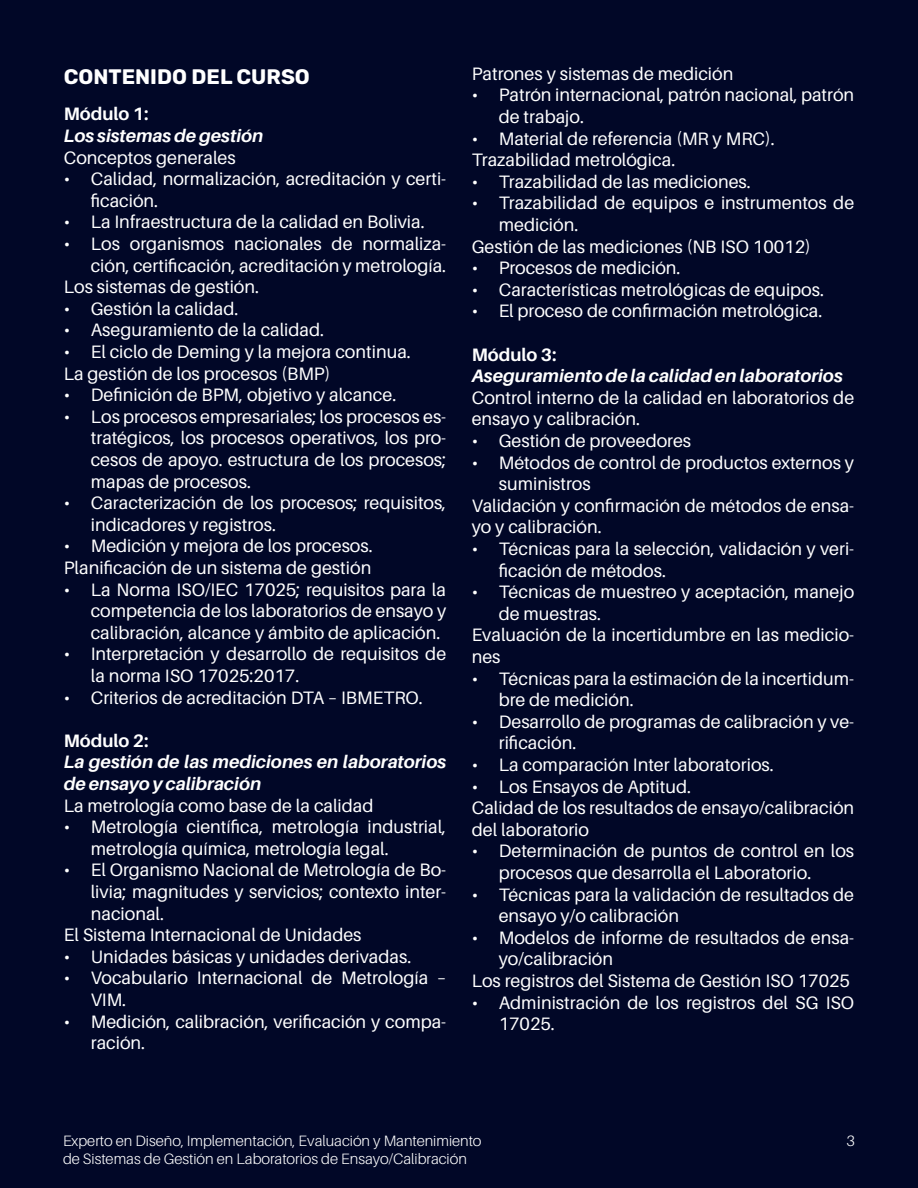
<style>
.page{position:relative;width:918px;height:1188px;background:#fff}
.page>*{position:absolute;margin:0;border:0;box-sizing:border-box;transform-origin:0 0}
.t1{font:700 21px "Rubik";color:#fff}
.t2{font:18px/21.6px "Aileron";color:#fff}
.t3{font:italic 700 18px/21.6px "Aileron";color:#fff}
.t4{font:700 18px "Aileron";color:#fff}
.t5{font:300 15px/18px "Aileron";color:#fff}
</style>
<div class="page">
<div style="left:0;top:0;width:459px;height:1188px;background:#010727"></div>
<div style="left:459px;top:0;width:459px;height:1188px;background:#010727"></div>
<p class="t1" style="left:64px;top:64px;width:248px">CONTENIDO DEL CURSO</p>
<p class="t4" style="left:64px;top:104px;width:86px">Módulo 1:</p>
<p class="t3" style="left:64px;top:125px;width:201px">Los sistemas de gestión</p>
<p class="t2" style="left:64px;top:147px;width:173px">Conceptos generales</p>
<p class="t2" style="left:91px;top:168px;width:357px;text-indent:-27px">• Calidad, normalización, acreditación y certi&shy;ficación.</p>
<p class="t2" style="left:64px;top:212px;width:363px">• La Infraestructura de la calidad en Bolivia.</p>
<p class="t2" style="left:64px;top:233px;width:384px">• Los organismos nacionales de normaliza-</p>
<p class="t2" style="left:91px;top:255px;width:357px">ción, certificación, acreditación y metrología.</p>
<p class="t2" style="left:64px;top:276px;width:197px">Los sistemas de gestión.</p>
<p class="t2" style="left:64px;top:298px;width:176px">• Gestión la calidad.</p>
<p class="t2" style="left:64px;top:320px;width:262px">• Aseguramiento de la calidad.</p>
<p class="t2" style="left:64px;top:341px;width:349px">• El ciclo de Deming y la mejora continua.<br>La gestión de los procesos (BMP)</p>
<p class="t2" style="left:64px;top:384px;width:334px">• Definición de BPM, objetivo y alcance.</p>
<p class="t2" style="left:91px;top:406px;width:357px;text-align:justify;text-indent:-27px">• Los procesos empresariales; los procesos es&shy;tratégicos, los procesos operativos, los pro&shy;cesos de apoyo. estructura de los procesos; mapas de procesos.</p>
<p class="t2" style="left:91px;top:492px;width:357px;text-indent:-27px">• Caracterización de los procesos; requisitos, indicadores y registros.</p>
<p class="t2" style="left:64px;top:536px;width:310px">• Medición y mejora de los procesos.<br>Planificación de un sistema de gestión</p>
<p class="t2" style="left:91px;top:579px;width:357px;text-align:justify;text-indent:-27px">• La Norma ISO/IEC 17025; requisitos para la competencia de los laboratorios de ensayo y calibración, alcance y ámbito de aplicación.</p>
<p class="t2" style="left:91px;top:644px;width:357px;text-indent:-27px">• Interpretación y desarrollo de requisitos de la norma ISO 17025:2017.</p>
<p class="t2" style="left:64px;top:687px;width:360px">• Criterios de acreditación DTA – IBMETRO.</p>
<p class="t4" style="left:64px;top:730px;width:86px">Módulo 2:</p>
<p class="t3" style="left:64px;top:751px;width:384px">La gestión de las mediciones en laboratorios de ensayo y calibración</p>
<p class="t2" style="left:64px;top:795px;width:311px">La metrología como base de la calidad</p>
<p class="t2" style="left:91px;top:816px;width:357px;text-indent:-27px">• Metrología científica, metrología industrial, metrología química, metrología legal.</p>
<p class="t2" style="left:64px;top:860px;width:384px">• El Organismo Nacional de Metrología de Bo-</p>
<p class="t2" style="left:91px;top:881px;width:357px">livia; magnitudes y servicios; contexto inter-</p>
<p class="t2" style="left:91px;top:903px;width:75px">nacional.</p>
<p class="t2" style="left:64px;top:924px;width:299px">El Sistema Internacional de Unidades</p>
<p class="t2" style="left:64px;top:946px;width:349px">• Unidades básicas y unidades derivadas.</p>
<p class="t2" style="left:91px;top:968px;width:357px;text-indent:-27px">• Vocabulario Internacional de Metrología –<br>VIM.</p>
<p class="t2" style="left:91px;top:1011px;width:357px;text-indent:-27px">• Medición, calibración, verificación y compa&shy;ración.</p>
<p class="t2" style="left:472px;top:63px;width:263px">Patrones y sistemas de medición</p>
<p class="t2" style="left:499px;top:85px;width:357px;text-indent:-27px">• Patrón internacional, patrón nacional, patrón de trabajo.</p>
<p class="t2" style="left:472px;top:128px;width:304px">• Material de referencia (MR y MRC).<br>Trazabilidad metrológica.</p>
<p class="t2" style="left:472px;top:171px;width:281px">• Trazabilidad de las mediciones.</p>
<p class="t2" style="left:472px;top:193px;width:384px">• Trazabilidad de equipos e instrumentos de</p>
<p class="t2" style="left:499px;top:214px;width:81px">medición.</p>
<p class="t2" style="left:472px;top:236px;width:341px">Gestión de las mediciones (NB ISO 10012)</p>
<p class="t2" style="left:472px;top:257px;width:210px">• Procesos de medición.</p>
<p class="t2" style="left:472px;top:279px;width:354px">• Características metrológicas de equipos.</p>
<p class="t2" style="left:472px;top:301px;width:352px">• El proceso de confirmación metrológica.</p>
<p class="t4" style="left:472px;top:344px;width:86px">Módulo 3:</p>
<p class="t3" style="left:472px;top:365px;width:373px">Aseguramiento de la calidad en laboratorios</p>
<p class="t2" style="left:472px;top:387px;width:384px">Control interno de la calidad en laboratorios de ensayo y calibración.</p>
<p class="t2" style="left:472px;top:430px;width:221px">• Gestión de proveedores</p>
<p class="t2" style="left:472px;top:452px;width:384px">• Métodos de control de productos externos y</p>
<p class="t2" style="left:499px;top:473px;width:93px">suministros</p>
<p class="t2" style="left:472px;top:495px;width:384px">Validación y confirmación de métodos de ensa-</p>
<p class="t2" style="left:472px;top:517px;width:131px">yo y calibración.</p>
<p class="t2" style="left:499px;top:538px;width:357px;text-indent:-27px">• Técnicas para la selección, validación y veri&shy;ficación de métodos.</p>
<p class="t2" style="left:472px;top:581px;width:384px">• Técnicas de muestreo y aceptación, manejo</p>
<p class="t2" style="left:499px;top:603px;width:104px">de muestras.</p>
<p class="t2" style="left:472px;top:625px;width:384px">Evaluación de la incertidumbre en las medicio-</p>
<p class="t2" style="left:472px;top:646px;width:30px">nes</p>
<p class="t2" style="left:499px;top:668px;width:357px;text-indent:-27px">• Técnicas para la estimación de la incertidum&shy;bre de medición.</p>
<p class="t2" style="left:499px;top:711px;width:357px;text-indent:-27px">• Desarrollo de programas de calibración y ve&shy;rificación.</p>
<p class="t2" style="left:472px;top:754px;width:304px">• La comparación Inter laboratorios.</p>
<p class="t2" style="left:472px;top:776px;width:384px">• Los Ensayos de Aptitud.<br>Calidad de los resultados de ensayo/calibración del laboratorio</p>
<p class="t2" style="left:499px;top:841px;width:357px;text-indent:-27px">• Determinación de puntos de control en los procesos que desarrolla el Laboratorio.</p>
<p class="t2" style="left:499px;top:884px;width:357px;text-indent:-27px">• Técnicas para la validación de resultados de ensayo y/o calibración</p>
<p class="t2" style="left:472px;top:927px;width:384px">• Modelos de informe de resultados de ensa-</p>
<p class="t2" style="left:499px;top:949px;width:116px">yo/calibración</p>
<p class="t2" style="left:472px;top:970px;width:380px">Los registros del Sistema de Gestión ISO 17025</p>
<p class="t2" style="left:499px;top:992px;width:357px;text-indent:-27px">• Administración de los registros del SG ISO<br>17025.</p>
<p class="t5" style="left:63px;top:1132px;width:420px">Experto en Diseño, Implementación, Evaluación y Mantenimiento de Sistemas de Gestión en Laboratorios de Ensayo/Calibración</p>
<p class="t5" style="left:847px;top:1132px;width:10px">3</p>
</div>
